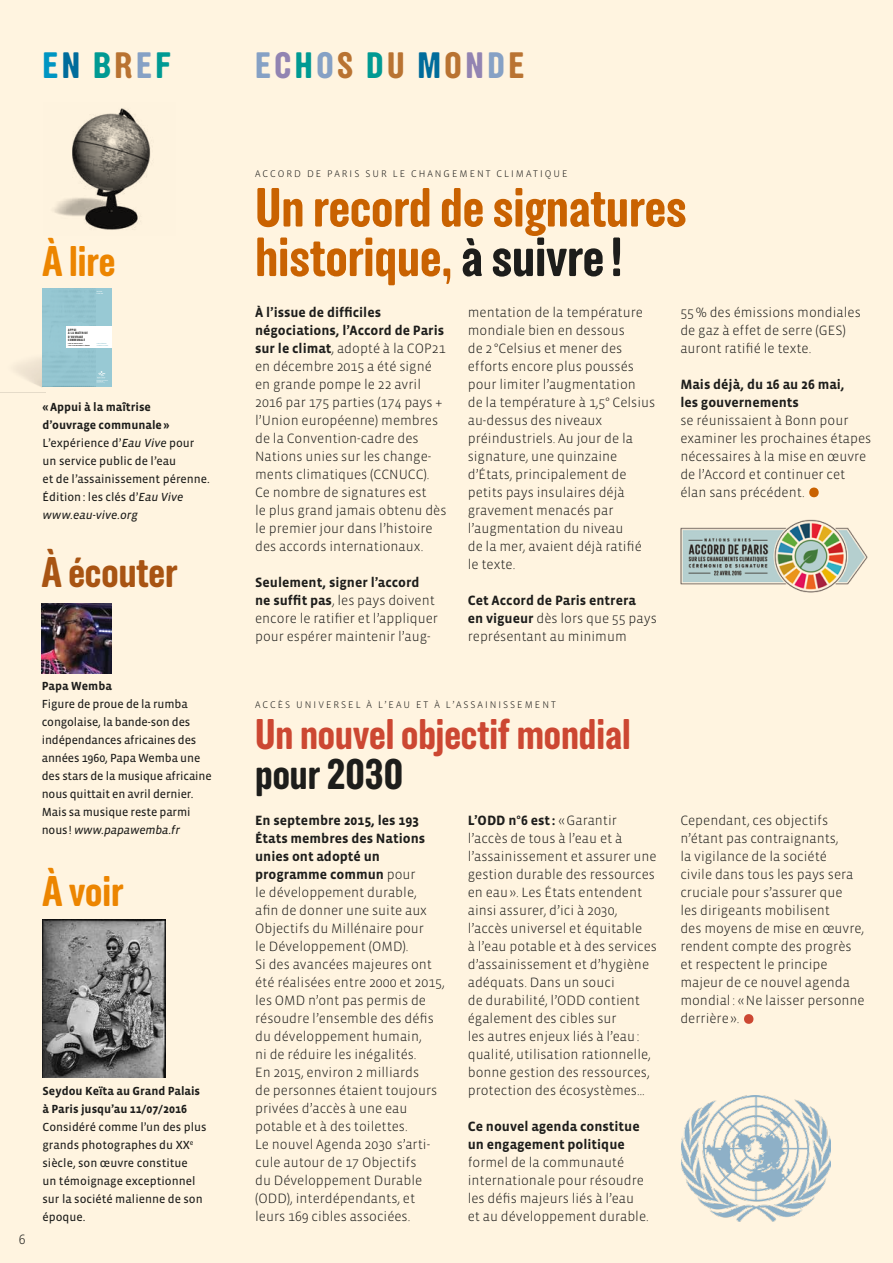
<style>
.page{position:relative;width:893px;height:1263px;background:#fff4e0}
.page>*{position:absolute;margin:0;border:0;box-sizing:border-box;transform-origin:0 0}
.t1{font:700 condensed 54px/49.5px "Stanley";color:#c96201}
.t2{font:300 52.5px "Vista Sans";color:#c96201}
.t3{font:300 52.5px "Vista Sans";color:#cc4732}
.t4{font:700 condensed 42px "Stanley";color:#cc4732}
.t5{font:700 condensed 42px "Stanley";color:#ec8500}
.t6{font:700 condensed 42px "Stanley";color:#a85413}
.t7{font:700 condensed 42px "Stanley";color:#1d1d1b}
.t8{font:700 condensed 36px "Stanley";letter-spacing:.1em;color:#b97332}
.t9{font:700 condensed 36px "Stanley";letter-spacing:.1em;color:#009a93}
.t10{font:300 13.8px/18px "Vista Sans";color:#1d1d1b}
.t11{font:700 13.8px/18px "Vista Sans";color:#1d1d1b}
.t12{font:12px/18px "Vista Sans Reg";color:#1d1d1b}
.t13{font:700 12px/18px "Vista Sans";color:#1d1d1b}
.t14{font:300 9.9px "Vista Sans";letter-spacing:.2em;color:#1d1d1b}
.t15{font:700 condensed 3.15px/3.3px "Stanley";letter-spacing:.1em;color:#1d1d1b}
.s1{color:#0095c2}
.s2{color:#006c9b}
.s3{color:#b97332}
.s4{color:#86a1c5}
.s5{color:#9284b2}
.s6{color:#009a93}
.s7{font-style:italic}
.s8{color:#1d1d1b}
.s9{font-weight:700}
</style>
<div class="page">
<img style="left:54px;top:108px;width:97px;height:122px">
<div style="left:42px;top:288px;width:70px;height:99px;background:#98c9d4"></div>
<svg style="left:42px;top:290px;width:63px;height:97px"></svg>
<div style="left:66px;top:327px;width:46px;height:21px;background:#fff"></div>
<img style="left:42px;top:604px;width:70px;height:70px">
<img style="left:43px;top:919px;width:123px;height:159px">
<img style="left:680px;top:519px;width:188px;height:74px">
<img style="left:682px;top:1095px;width:149px;height:127px">
<h3 class="t9" style="left:43px;top:45px;width:130px"><span class="s1">E</span><span class="s2">N</span> B<span class="s3">R</span><span class="s4">E</span>F</h3>
<h3 class="t8" style="left:255px;top:45px;width:270px"><span class="s4">E</span><span class="s5">C</span><span class="s6">H</span><span class="s4">O</span>S <span class="s6">D</span>U <span class="s2">M</span>O<span class="s5">N</span><span class="s4">D</span>E</h3>
<h3 class="t5" style="left:43px;top:237px;width:74px">À lire</h3>
<p class="t15" style="left:68px;top:328px;width:21px">APPUI<br>À LA MAÎTRISE<br>D’OUVRAGE<br>COMMUNALE</p>
<p class="t13" style="left:43px;top:398px;width:129px">«Appui à la maîtrise d’ouvrage communale»</p>
<p class="t12" style="left:43px;top:434px;width:169px">L’expérience d’<span class="s7">Eau Vive</span> pour un service public de l’eau<br>et de l’assainissement pérenne.<br>Édition: les clés d’<span class="s7">Eau Vive www.eau-vive.org</span></p>
<h3 class="t6" style="left:42px;top:548px;width:137px">À écouter</h3>
<p class="t13" style="left:42px;top:677px;width:72px">Papa Wemba</p>
<p class="t12" style="left:42px;top:695px;width:171px">Figure de proue de la rumba congolaise, la bande-son des indépendances africaines des années 1960, Papa Wemba une des stars de la musique africaine nous quittait en avril dernier.<br>Mais sa musique reste parmi nous! <span class="s7">www.papawemba.fr</span></p>
<h3 class="t5" style="left:43px;top:867px;width:82px">À voir</h3>
<p class="t10" style="left:19px;top:1230px;width:8px">6</p>
<p class="t13" style="left:43px;top:1082px;width:159px">Seydou Keïta au Grand Palais à Paris jusqu’au 11/07/2016</p>
<p class="t12" style="left:43px;top:1118px;width:166px">Considéré comme l’un des plus grands photographes du XX<sup>e </sup>siècle, son œuvre constitue<br>un témoignage exceptionnel sur la société malienne de son époque.</p>
<p class="t14" style="left:255px;top:169px;width:314px">ACCORD DE PARIS SUR LE CHANGEMENT CLIMATIQUE</p>
<h1 class="t1" style="left:255px;top:184px;width:433px">Un record de signatures historique, <span class="s8">à suivre!</span></h1>
<p class="t10" style="left:255px;top:303px;width:193px"><span class="s9">À l’issue de difficiles négociations, l’Accord de Paris sur le climat</span>, adopté à la COP21 en décembre 2015 a été signé en grande pompe le 22 avril<br>2016 par 175 parties (174 pays + l’Union européenne) membres de la Convention-cadre des<br>Nations unies sur les change&shy;ments climatiques (CCNUCC).<br>Ce nombre de signatures est<br>le plus grand jamais obtenu dès le premier jour dans l’histoire des accords internationaux.</p>
<p class="t10" style="left:255px;top:573px;width:184px"><span class="s9">Seulement, signer l’accord ne suffit pas</span>, les pays doivent encore le ratifier et l’appliquer pour espérer maintenir l’aug-</p>
<p class="t10" style="left:468px;top:303px;width:189px">mentation de la température mondiale bien en dessous<br>de 2 °Celsius et mener des efforts encore plus poussés pour limiter l’augmentation<br>de la température à 1,5° Celsius au-dessus des niveaux préindustriels. Au jour de la signature, une quinzaine d’États, principalement de petits pays insulaires déjà gravement menacés par l’augmentation du niveau<br>de la mer, avaient déjà ratifié le texte.</p>
<p class="t10" style="left:468px;top:591px;width:191px"><span class="s9">Cet Accord de Paris entrera<br>en vigueur</span> dès lors que 55 pays représentant au minimum</p>
<p class="t14" style="left:255px;top:700px;width:302px">ACCÈS UNIVERSEL À L’EAU ET À L’ASSAINISSEMENT</p>
<h3 class="t4" style="left:255px;top:710px;width:377px">Un nouvel objectif mondial</h3>
<h3 class="t7" style="left:255px;top:750px;width:149px">pour 2030</h3>
<p class="t10" style="left:255px;top:812px;width:191px"><span class="s9">En septembre 2015, les 193<br>États membres des Nations unies ont adopté un programme commun</span> pour<br>le développement durable,<br>afin de donner une suite aux<br>Objectifs du Millénaire pour<br>le Développement (OMD).<br>Si des avancées majeures ont été réalisées entre 2000 et 2015, les OMD n’ont pas permis de résoudre l’ensemble des défis du développement humain,<br>ni de réduire les inégalités.<br>En 2015, environ 2 milliards<br>de personnes étaient toujours privées d’accès à une eau potable et à des toilettes.<br>Le nouvel Agenda 2030 s’arti&shy;cule autour de 17 Objectifs<br>du Développement Durable (ODD), interdépendants, et leurs 169 cibles associées.</p>
<p class="t10" style="left:468px;top:812px;width:191px"><span class="s9">L’ODD n°6 est :</span> «Garantir l’accès de tous à l’eau et à l’assainissement et assurer une gestion durable des ressources en eau». Les États entendent ainsi assurer, d’ici à 2030, l’accès universel et équitable<br>à l’eau potable et à des services d’assainissement et d’hygiène adéquats. Dans un souci<br>de durabilité, l’ODD contient également des cibles sur<br>les autres enjeux liés à l’eau: qualité, utilisation rationnelle, bonne gestion des ressources, protection des écosystèmes…</p>
<p class="t11" style="left:468px;top:1118px;width:173px">Ce nouvel agenda constitue un engagement politique</p>
<p class="t10" style="left:468px;top:1154px;width:183px">formel de la communauté internationale pour résoudre les défis majeurs liés à l’eau et au développement durable.</p>
<p class="t10" style="left:680px;top:303px;width:182px">55% des émissions mondiales de gaz à effet de serre (GES) auront ratifié le texte.</p>
<p class="t11" style="left:680px;top:375px;width:166px">Mais déjà, du 16 au 26 mai, les gouvernements</p>
<p class="t10" style="left:680px;top:411px;width:192px">se réunissaient à Bonn pour examiner les prochaines étapes nécessaires à la mise en œuvre de l’Accord et continuer cet élan sans précédent.</p>
<h2 class="t2" style="left:805px;top:463px;width:20px">•</h2>
<p class="t10" style="left:680px;top:812px;width:186px">Cependant, ces objectifs n’étant pas contraignants,<br>la vigilance de la société<br>civile dans tous les pays sera cruciale pour s’assurer que<br>les dirigeants mobilisent<br>des moyens de mise en œuvre, rendent compte des progrès et respectent le principe majeur de ce nouvel agenda mondial: «Ne laisser personne derrière».</p>
<h2 class="t3" style="left:740px;top:989px;width:20px">•</h2>
</div>
